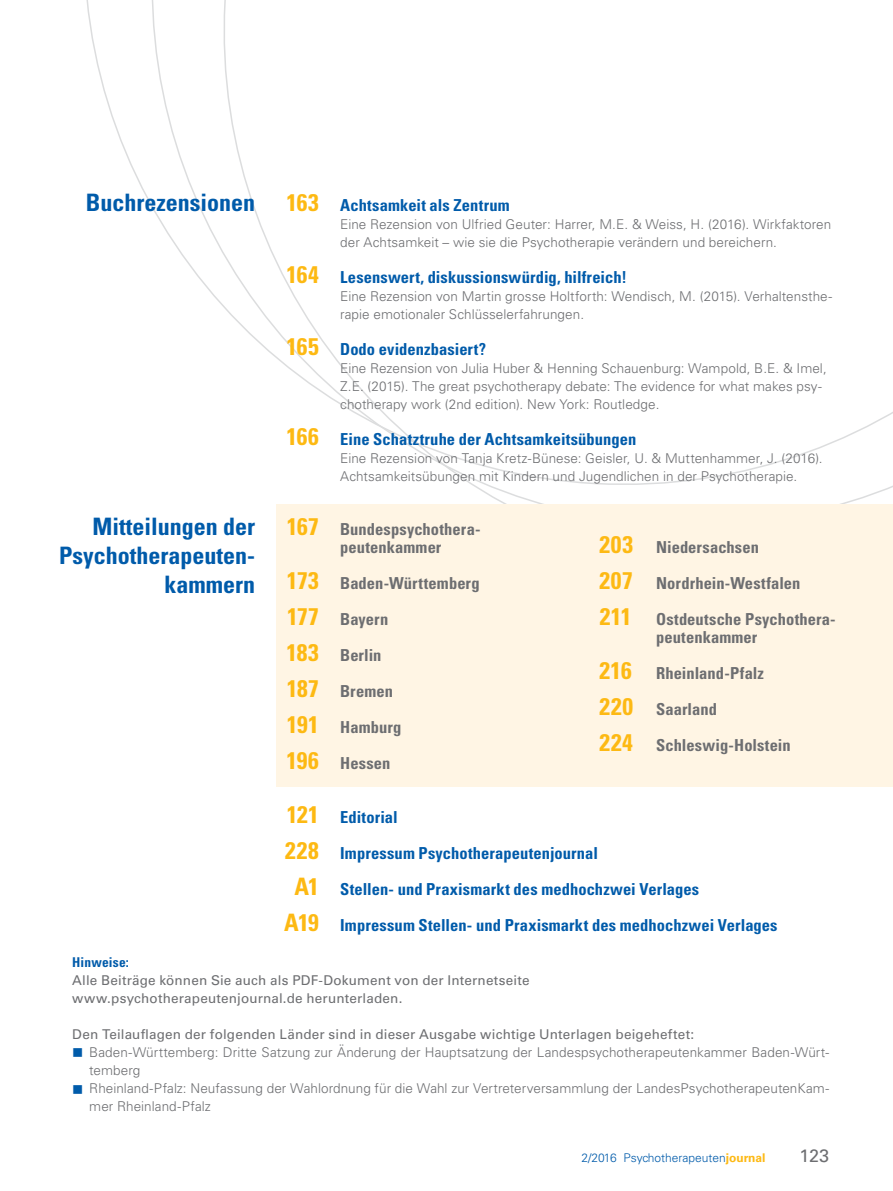
<style>
.page{position:relative;width:893px;height:1191px;background:#fff}
.page>*{position:absolute;margin:0;border:0;box-sizing:border-box;transform-origin:0 0}
.t1{font:700 condensed 24px/28.8px "Univers LT Std";color:#005baa;text-align:right}
.t2{font:700 condensed 24px/36px "Univers LT Std";letter-spacing:-.015em;color:#fdb913;text-align:justify}
.t3{font:18px "Univers LT Std";color:#6d6e71}
.t4{font:700 condensed 16.5px/36px "Univers LT Std";letter-spacing:.005em;color:#005baa}
.t5{font:700 condensed 16.5px/36px "Univers LT Std";letter-spacing:.005em;color:#6d6e71}
.t6{font:300 13.5px/18px "Univers LT Std";letter-spacing:.005em;color:#6d6e71}
.t7{font:13.5px/18px "Univers LT Std";letter-spacing:.01em;color:#6d6e71}
.t8{font:700 condensed 13.5px "Univers LT Std";letter-spacing:.01em;color:#005baa}
.t9{font:300 12px "Univers LT Std";color:#005baa}
.s1{font-size:24px;color:#fdb913}
.s2{font-weight:700;color:#fdb913}
</style>
<div class="page">
<svg style="left:208px;top:0;width:685px;height:504px"></svg>
<div style="left:276px;top:504px;width:617px;height:283px;background:#fff5e4"></div>
<h1 class="t1" style="left:86px;top:188px;width:171px">Buchrezensionen</h1>
<h1 class="t2" style="left:286px;top:184px;width:34px">163</h1>
<h1 class="t2" style="left:286px;top:256px;width:34px">164</h1>
<h1 class="t2" style="left:287px;top:328px;width:34px">165</h1>
<h1 class="t1" style="left:59px;top:512px;width:197px">Mitteilungen der<br>Psychotherapeuten&shy;kammern</h1>
<h1 class="t2" style="left:286px;top:418px;width:34px">166</h1>
<h1 class="t2" style="left:287px;top:508px;width:34px">167</h1>
<h1 class="t2" style="left:286px;top:562px;width:34px">173<br>177<br>183<br>187<br>191<br>196</h1>
<h1 class="t2" style="left:284px;top:796px;width:36px;text-align:center">121<br>228<br>A1<br>A19</h1>
<p class="t4" style="left:340px;top:187px;width:171px">Achtsamkeit als Zentrum</p>
<p class="t6" style="left:340px;top:215px;width:493px">Eine Rezension von Ulfried Geuter: Harrer, M.E. &amp; Weiss, H. (2016). Wirkfaktoren der Achtsamkeit – wie sie die Psychotherapie verändern und bereichern.</p>
<p class="t4" style="left:340px;top:259px;width:288px">Lesenswert, diskussionswürdig, hilfreich!</p>
<p class="t6" style="left:340px;top:287px;width:493px">Eine Rezension von Martin grosse Holtforth: Wendisch, M. (2015). Verhaltensthe&shy;rapie emotionaler Schlüsselerfahrungen.</p>
<p class="t4" style="left:340px;top:331px;width:147px">Dodo evidenzbasiert?</p>
<p class="t6" style="left:340px;top:359px;width:488px">Eine Rezension von Julia Huber &amp; Henning Schauenburg: Wampold, B.E. &amp; Imel,<br>Z.E. (2015). The great psychotherapy debate: The evidence for what makes psy&shy;chotherapy work (2nd edition). New York: Routledge.</p>
<p class="t4" style="left:340px;top:421px;width:298px">Eine Schatztruhe der Achtsamkeitsübungen</p>
<p class="t6" style="left:340px;top:449px;width:484px">Eine Rezension von Tanja Kretz-Bünese: Geisler, U. &amp; Muttenhammer, J. (2016).<br>Achtsamkeitsübungen mit Kindern und Jugendlichen in der Psychotherapie.</p>
<p class="t5" style="left:340px;top:520px;width:142px;line-height:18px">Bundespsychothera&shy;peutenkammer</p>
<p class="t5" style="left:340px;top:565px;width:141px">Baden-Württemberg<br>Bayern<br>Berlin<br>Bremen<br>Hamburg<br>Hessen</p>
<p class="t5" style="left:600px;top:529px;width:236px"><span class="s1">203</span> Niedersachsen<br><span class="s1">207</span> Nordrhein-Westfalen<br><span class="s1">211</span> Ostdeutsche Psychothera-</p>
<p class="t5" style="left:600px;top:619px;width:193px;text-indent:57px">peutenkammer<br><span class="s1">216</span> Rheinland-Pfalz<br><span class="s1">220</span> Saarland<br><span class="s1">224</span> Schleswig-Holstein</p>
<p class="t4" style="left:340px;top:799px;width:439px">Editorial<br>Impressum Psychotherapeutenjournal<br>Stellen- und Praxismarkt des medhochzwei Verlages Impressum Stellen- und Praxismarkt des medhochzwei Verlages</p>
<p class="t8" style="left:72px;top:954px;width:58px">Hinweise:</p>
<p class="t7" style="left:72px;top:971px;width:459px">Alle Beiträge können Sie auch als PDF-Dokument von der Internetseite www.psychotherapeutenjournal.de herunterladen.</p>
<p class="t7" style="left:72px;top:1025px;width:623px">Den Teilauflagen der folgenden Länder sind in dieser Ausgabe wichtige Unterlagen beigeheftet:</p>
<p class="t6" style="left:89px;top:1043px;width:741px">Baden-Württemberg: Dritte Satzung zur Änderung der Hauptsatzung der Landespsychotherapeutenkammer Baden-Würt&shy;temberg<br>Rheinland-Pfalz: Neufassung der Wahlordnung für die Wahl zur Vertreterversammlung der LandesPsychotherapeutenKam&shy;mer Rheinland-Pfalz</p>
<p class="t9" style="left:581px;top:1150px;width:185px">2/2016 Psychotherapeuten<span class="s2">journal</span></p>
<h2 class="t3" style="left:799px;top:1144px;width:31px">123</h2>
</div>
